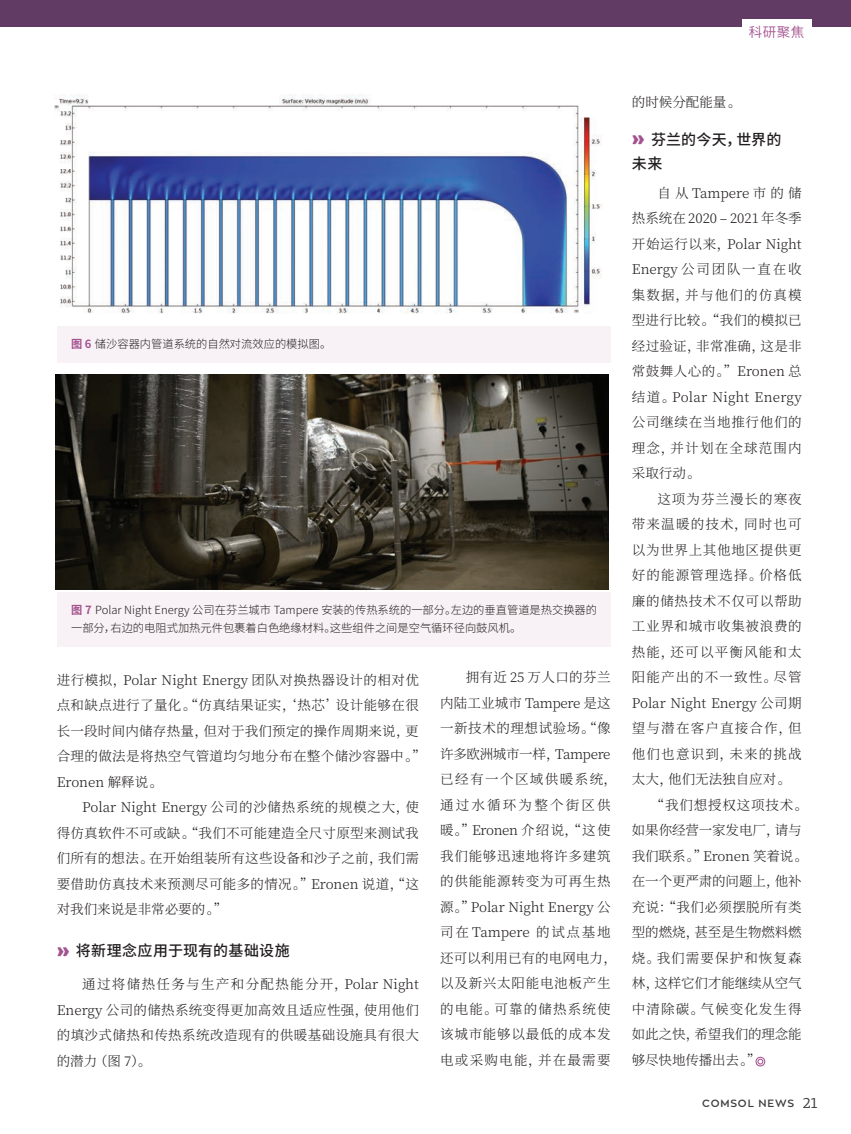
<style>
.page{position:relative;width:851px;height:1134px;background:#fff}
.page>*{position:absolute;margin:0;border:0;box-sizing:border-box;transform-origin:0 0}
.t1{font:500 15px/24px "Source Han Sans CN";letter-spacing:.015em;color:#231f20}
.t2{font:300 13.5px/25.5px "Source Han Serif SC";letter-spacing:.03em;color:#231f20;text-align:justify}
.t3{font:300 13.5px/25.5px "Source Han Serif SC";letter-spacing:.055em;color:#231f20}
.t4{font:300 13.5px "Source Han Serif SC";letter-spacing:-.01em;color:#231f20}
.t5{font:300 13.5px "Source Han Serif SC";letter-spacing:.09em;color:#231f20}
.t6{font:300 13.5px "Source Han Serif SC";letter-spacing:.08em;color:#231f20}
.t7{font:300 13.5px "Source Han Serif SC";color:#231f20}
.t8{font:300 13.5px "Source Han Serif SC";letter-spacing:.05em;color:#231f20}
.t9{font:300 13.5px "Source Han Serif SC";letter-spacing:.065em;color:#231f20}
.t10{font:300 13.5px "Source Han Serif SC";letter-spacing:.075em;color:#231f20}
.t11{font:13.5px "Source Han Sans CN";color:#a3538f}
.t12{font:300 11.25px/18px "Source Han Sans CN";color:#231f20}
.t13{font:600 10.5px "Zona Pro";letter-spacing:.08em;color:#3e3e3f}
.s1{font-weight:700;color:#a3538f}
.s2{font-family:"Brandon Grotesque";font-weight:900;font-size:25.5px;color:#a3538f}
.s3{font-family:"PF Centro Slab Pro";font-weight:400;font-size:15px}
</style>
<div class="page">
<div style="left:0;top:0;width:850px;height:27px;background:#623b65"></div>
<div style="left:742px;top:19px;width:69px;height:24px;background:#fff"></div>
<div style="left:755px;top:1057px;width:10px;height:10px;border:1px solid #a3538f;border-radius:50%"></div>
<svg style="left:757px;top:1059px;width:6px;height:6px"></svg>
<div style="left:58px;top:326px;width:553px;height:37px;background:#f8f1f5"></div>
<div style="left:58px;top:592px;width:552px;height:54px;background:#f8f1f5"></div>
<img style="left:55px;top:94px;width:547px;height:220px">
<img style="left:56px;top:374px;width:552px;height:215px">
<p class="t11" style="left:748px;top:24px;width:57px">科研聚焦</p>
<p class="t12" style="left:71px;top:335px;width:262px"><span class="s1">图 6</span> 储沙容器内管道系统的自然对流效应的模拟图。</p>
<p class="t12" style="left:71px;top:601px;width:527px"><span class="s1">图 7</span> Polar Night Energy 公司在芬兰城市 Tampere 安装的传热系统的一部分。左边的垂直管道是热交换器的一部分，右边的电阻式加热元件包裹着白色绝缘材料。这些组件之间是空气循环径向鼓风机。</p>
<p class="t2" style="left:57px;top:667px;width:370px;text-align:left">进行模拟，Polar Night Energy 团队对换热器设计的相对优点和缺点进行了量化。“仿真结果证实，‘热芯’设计能够在很长一段时间内储存热量，但对于我们预定的操作周期来说，更合理的做法是将热空气管道均匀地分布在整个储沙容器中。”<br>Eronen 解释说。</p>
<p class="t2" style="left:57px;top:795px;width:364px;text-indent:26px">Polar Night Energy 公司的沙储热系统的规模之大，使得仿真软件不可或缺。“我们不可能建造全尺寸原型来测试我们所有的想法。在开始组装所有这些设备和沙子之前，我们需要借助仿真技术来预测尽可能多的情况。”Eronen 说道，“这对我们来说是非常必要的。”</p>
<p class="t1" style="left:57px;top:939px;width:234px"><span class="s2">»</span> 将新理念应用于现有的基础设施</p>
<p class="t2" style="left:57px;top:972px;width:363px;text-indent:26px">通过将储热任务与生产和分配热能分开，Polar Night Energy 公司的储热系统变得更加高效且适应性强，使用他们的填沙式储热和传热系统改造现有的供暖基础设施具有很大的潜力（图 7）。</p>
<p class="t3" style="left:440px;top:665px;width:178px;text-indent:26px">拥有近 25 万人口的芬兰内陆工业城市 Tampere 是这一新技术的理想试验场。“像许多欧洲城市一样，Tampere已经有一个区域供暖系统，通过水循环为整个街区供暖。”Eronen 介绍说，“这使我们能够迅速地将许多建筑的供能能源转变为可再生热源。”Polar Night Energy 公司在 Tampere 的试点基地还可以利用已有的电网电力，以及新兴太阳能电池板产生的电能。可靠的储热系统使该城市能够以最低的成本发电或采购电能，并在最需要</p>
<p class="t7" style="left:632px;top:95px;width:111px">的时候分配能量。</p>
<p class="t1" style="left:632px;top:128px;width:151px"><span class="s2">»</span> 芬兰的今天，世界的未来</p>
<p class="t2" style="left:632px;top:180px;width:171px;text-indent:26px">自从 Tampere 市的储热系统在 2020 – 2021 年冬季开始运行以来，Polar Night Energy 公司团队一直在收集数据，并与他们的仿真模型进行比较。“我们的模拟已经过验证，非常准确，这是非常鼓舞人心的。”Eronen 总结道。Polar Night Energy公司继续在当地推行他们的理念，并计划在全球范围内采取行动。</p>
<p class="t10" style="left:657px;top:491px;width:146px">这项为芬兰漫长的寒夜</p>
<p class="t5" style="left:632px;top:517px;width:171px">带来温暖的技术，同时也可</p>
<p class="t8" style="left:632px;top:542px;width:171px">以为世界上其他地区提供更</p>
<p class="t6" style="left:632px;top:568px;width:171px">好的能源管理选择。价格低</p>
<p class="t8" style="left:632px;top:593px;width:171px">廉的储热技术不仅可以帮助</p>
<p class="t8" style="left:632px;top:619px;width:171px">工业界和城市收集被浪费的</p>
<p class="t5" style="left:632px;top:644px;width:171px">热能，还可以平衡风能和太</p>
<p class="t6" style="left:632px;top:670px;width:171px">阳能产出的不一致性。尽管</p>
<p class="t7" style="left:632px;top:695px;width:171px">Polar Night Energy 公司期</p>
<p class="t5" style="left:632px;top:721px;width:171px">望与潜在客户直接合作，但</p>
<p class="t5" style="left:632px;top:746px;width:171px">他们也意识到，未来的挑战</p>
<p class="t7" style="left:632px;top:772px;width:161px">太大，他们无法独自应对。</p>
<p class="t9" style="left:651px;top:797px;width:159px">“我们想授权这项技术。</p>
<p class="t4" style="left:632px;top:823px;width:171px">如果你经营一家发电厂，请与</p>
<p class="t4" style="left:632px;top:848px;width:178px">我们联系。”Eronen 笑着说。</p>
<p class="t4" style="left:632px;top:874px;width:171px">在一个更严肃的问题上，他补</p>
<p class="t2" style="left:632px;top:895px;width:171px">充说：“我们必须摆脱所有类</p>
<p class="t4" style="left:632px;top:925px;width:171px">型的燃烧，甚至是生物燃料燃</p>
<p class="t6" style="left:632px;top:950px;width:171px">烧。我们需要保护和恢复森</p>
<p class="t4" style="left:632px;top:976px;width:171px">林，这样它们才能继续从空气</p>
<p class="t6" style="left:632px;top:1001px;width:171px">中清除碳。气候变化发生得</p>
<p class="t4" style="left:632px;top:1027px;width:171px">如此之快，希望我们的理念能</p>
<p class="t4" style="left:632px;top:1052px;width:130px">够尽快地传播出去。”</p>
<p class="t13" style="left:702px;top:1096px;width:118px">COMSOL NEWS <span class="s3">21</span></p>
</div>
